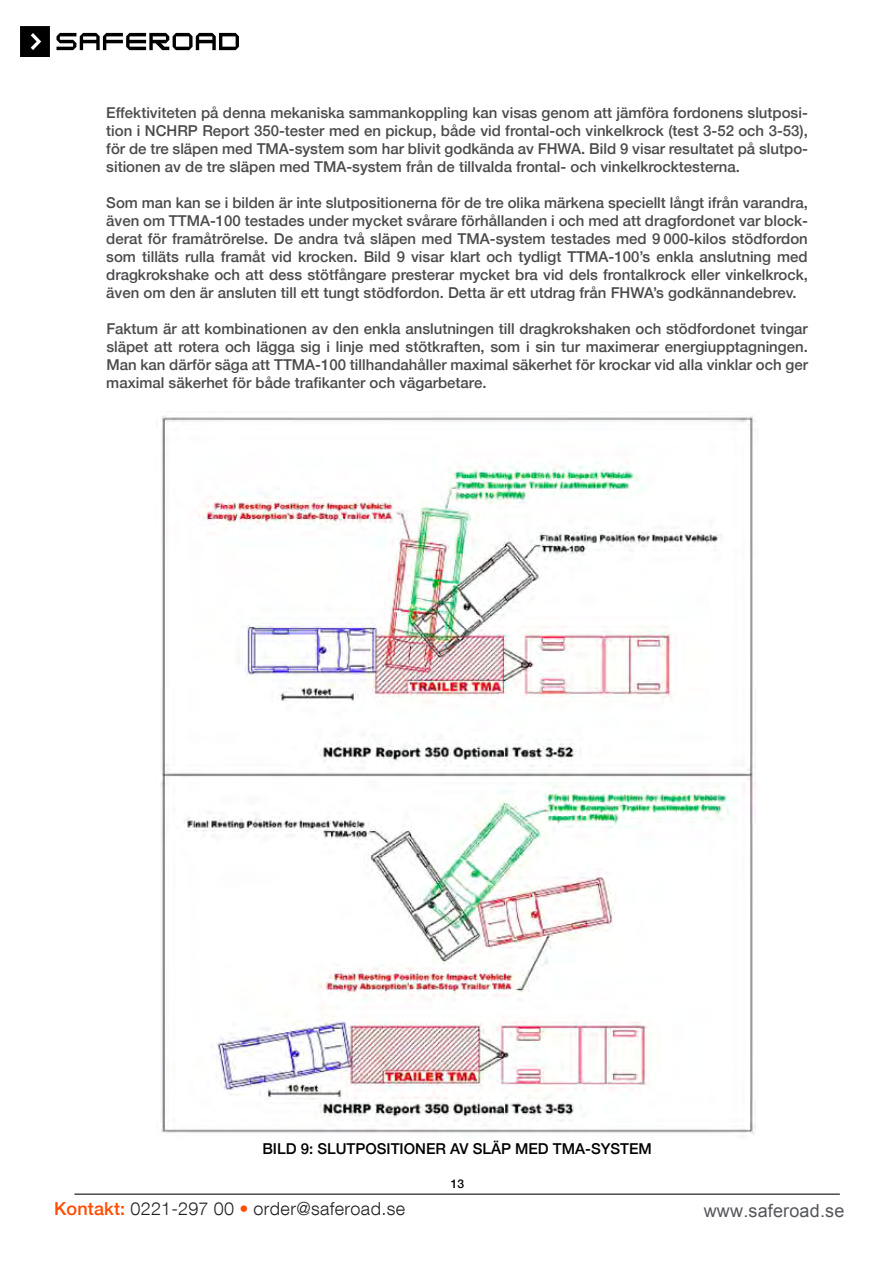
<style>
.page{position:relative;width:893px;height:1263px;background:#fff}
.page>*{position:absolute;margin:0;border:0;box-sizing:border-box;transform-origin:0 0}
.t1{font:300 18px "Helvetica Neue LT Com";letter-spacing:.02em;color:#231f20}
.t2{font:18px "Arial";letter-spacing:.01em;color:#55575a}
.t3{font:500 15px/18px "Helvetica Neue";color:#4b4b4d;text-align:justify}
.t4{font:500 15px "Helvetica Neue";color:#000}
.t5{font:500 12px "Helvetica Neue";color:#000}
.s1{font-weight:500;color:#ff4d00}
</style>
<div class="page">
<hr style="left:74px;top:1193px;width:766px;height:2px;background:#4b4b4d">
<img style="left:161px;top:416px;width:595px;height:718px">
<img style="left:21px;top:27px;width:218px;height:30px">
<p class="t3" style="left:106px;top:103px;width:703px">Effektiviteten på denna mekaniska sammankoppling kan visas genom att jämföra fordonens slutposi&shy;tion i NCHRP Report 350-tester med en pickup, både vid frontal-och vinkelkrock (test 3-52 och 3-53), för de tre släpen med TMA-system som har blivit godkända av FHWA. Bild 9 visar resultatet på slutpo&shy;sitionen av de tre släpen med TMA-system från de tillvalda frontal- och vinkelkrocktesterna.</p>
<p class="t3" style="left:106px;top:193px;width:703px">Som man kan se i bilden är inte slutpositionerna för de tre olika märkena speciellt långt ifrån varandra, även om TTMA-100 testades under mycket svårare förhållanden i och med att dragfordonet var block&shy;derat för framåtrörelse. De andra två släpen med TMA-system testades med 9 000-kilos stödfordon som tilläts rulla framåt vid krocken. Bild 9 visar klart och tydligt TTMA-100’s enkla anslutning med dragkrokshake och att dess stötfångare presterar mycket bra vid dels frontalkrock eller vinkelkrock, även om den är ansluten till ett tungt stödfordon. Detta är ett utdrag från FHWA’s godkännandebrev.</p>
<p class="t3" style="left:106px;top:319px;width:703px">Faktum är att kombinationen av den enkla anslutningen till dragkrokshaken och stödfordonet tvingar släpet att rotera och lägga sig i linje med stötkraften, som i sin tur maximerar energiupptagningen.<br>Man kan därför säga att TTMA-100 tillhandahåller maximal säkerhet för krockar vid alla vinklar och ger maximal säkerhet för både trafikanter och vägarbetare.</p>
<p class="t4" style="left:262px;top:1136px;width:391px">BILD 9: SLUTPOSITIONER AV SLÄP MED TMA-SYSTEM</p>
<p class="t5" style="left:451px;top:1174px;width:15px">13</p>
<p class="t1" style="left:54px;top:1197px;width:353px"><span class="s1">Kontakt:</span> 0221-297 00 <span class="s1">•</span> order@saferoad.se</p>
<p class="t2" style="left:704px;top:1199px;width:142px">www.saferoad.se</p>
</div>
